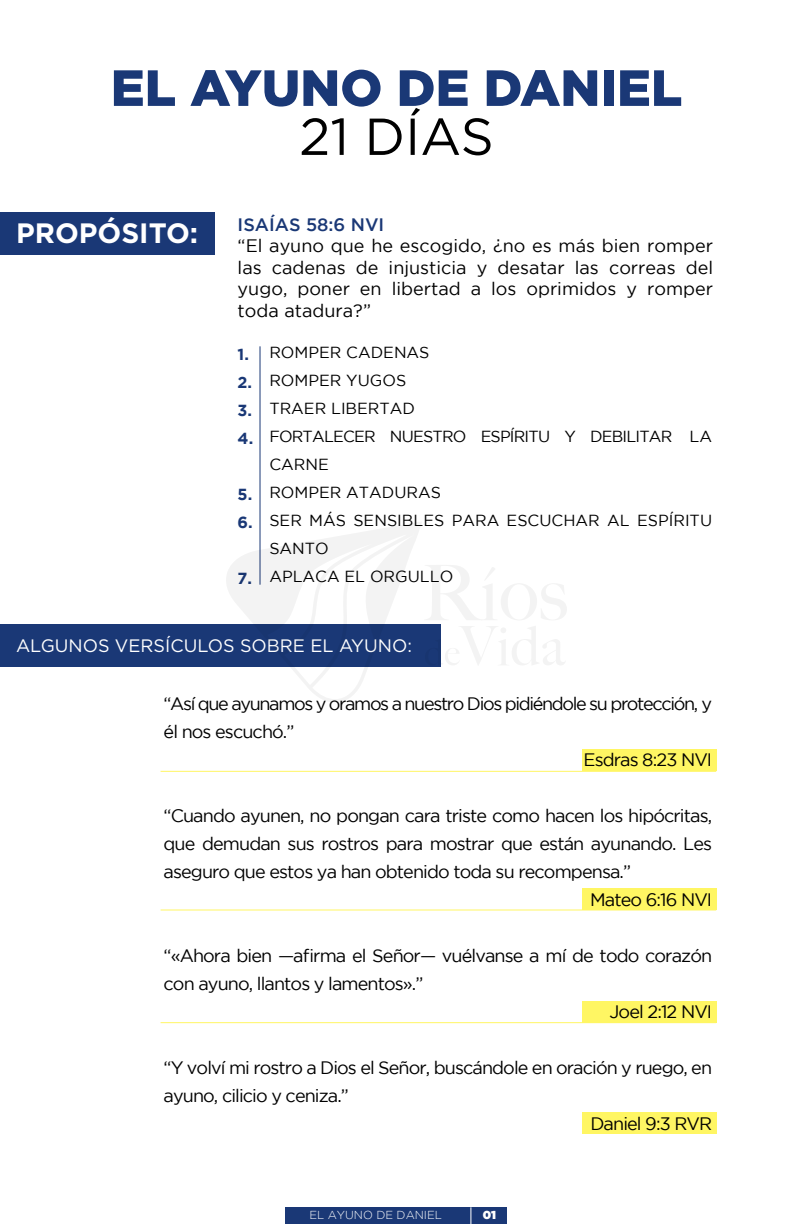
<style>
.page{position:relative;width:793px;height:1224px;background:#fff}
.page>*{position:absolute;margin:0;border:0;box-sizing:border-box;transform-origin:0 0}
.t1{font:51.8px "Gotham Pro";color:#000}
.t2{font:900 50.8px "Gotham";color:#1a3876}
.t3{font:700 28px "Gotham Pro";color:#fff}
.t4{font:18px/21.6px "Gotham";letter-spacing:-.05em;color:#000;text-align:justify}
.t5{font:18px "Gotham";letter-spacing:-.075em;color:#000}
.t6{font:18px "Gotham Pro";color:#fff}
.t7{font:500 18px "Gotham";color:#1a3876}
.t8{font:16px/28px "Gotham";color:#000}
.t9{font:700 16px/28px "Gotham";color:#1a3876}
.t10{font:300 11.6px "Gotham";color:#fff}
.t11{font:11.6px "Gotham Ultra";color:#fff}
</style>
<div class="page">
<div style="left:581px;top:749px;width:134px;height:22px;background:#fff663"></div>
<div style="left:581px;top:888px;width:134px;height:22px;background:#fff663"></div>
<div style="left:581px;top:1001px;width:134px;height:22px;background:#fff663"></div>
<div style="left:581px;top:1112px;width:134px;height:22px;background:#fff663"></div>
<div style="left:0;top:212px;width:214px;height:42px;background:#1a3876"></div>
<div style="left:0;top:625px;width:440px;height:42px;background:#1a3876"></div>
<hr style="left:160px;top:771px;width:555px;height:1px;background:#fff663">
<hr style="left:160px;top:910px;width:555px;height:1px;background:#fff663">
<hr style="left:160px;top:1022px;width:555px;height:1px;background:#fff663">
<hr style="left:259px;top:346px;width:1px;height:239px;background:#1a3876">
<div style="left:285px;top:1207px;width:222px;height:17px;background:#1a3876"></div>
<svg style="left:470px;top:1207px;width:1px;height:17px"></svg>
<svg style="left:226px;top:521px;width:340px;height:181px"></svg>
<h2 class="t2" style="left:111px;top:59px;width:572px">EL AYUNO DE DANIEL</h2>
<h1 class="t1" style="left:299px;top:108px;width:196px">21 DÍAS</h1>
<h3 class="t3" style="left:16px;top:217px;width:183px">PROPÓSITO:</h3>
<p class="t7" style="left:237px;top:214px;width:148px">ISAÍAS 58:6 NVI</p>
<p class="t4" style="left:237px;top:235px;width:476px">“El ayuno que he escogido, ¿no es más bien romper las cadenas de injusticia y desatar las correas del yugo, poner en libertad a los oprimidos y romper toda atadura?”</p>
<p class="t8" style="left:269px;top:338px;width:444px">ROMPER CADENAS<br>ROMPER YUGOS<br>TRAER LIBERTAD<br>FORTALECER NUESTRO ESPÍRITU Y DEBILITAR LA<br>CARNE<br>ROMPER ATADURAS<br>SER MÁS SENSIBLES PARA ESCUCHAR AL ESPÍRITU<br>SANTO<br>APLACA EL ORGULLO</p>
<p class="t9" style="left:237px;top:340px;width:17px">1.<br>2.<br>3.<br>4.</p>
<p class="t9" style="left:237px;top:480px;width:17px">5.<br>6.</p>
<p class="t9" style="left:237px;top:564px;width:16px">7.</p>
<p class="t6" style="left:16px;top:636px;width:397px">ALGUNOS VERSÍCULOS SOBRE EL AYUNO:</p>
<p class="t5" style="left:163px;top:693px;width:549px">“Así que ayunamos y oramos a nuestro Dios pidiéndole su protección, y</p>
<p class="t4" style="left:163px;top:720px;width:132px">él nos escuchó.”</p>
<p class="t4" style="left:583px;top:748px;width:130px">Esdras 8:23 NVI</p>
<p class="t4" style="left:163px;top:804px;width:549px">“Cuando ayunen, no pongan cara triste como hacen los hipócritas,</p>
<p class="t4" style="left:163px;top:832px;width:550px">que demudan sus rostros para mostrar que están ayunando. Les</p>
<p class="t4" style="left:163px;top:860px;width:469px">aseguro que estos ya han obtenido toda su recompensa.”</p>
<p class="t4" style="left:589px;top:888px;width:123px">Mateo 6:16 NVI</p>
<p class="t4" style="left:163px;top:944px;width:550px">“«Ahora bien —afirma el Señor— vuélvanse a mí de todo corazón</p>
<p class="t4" style="left:163px;top:972px;width:261px">con ayuno, llantos y lamentos».”</p>
<p class="t4" style="left:609px;top:1000px;width:104px">Joel 2:12 NVI</p>
<p class="t4" style="left:163px;top:1056px;width:550px">“Y volví mi rostro a Dios el Señor, buscándole en oración y ruego, en</p>
<p class="t4" style="left:163px;top:1084px;width:187px">ayuno, cilicio y ceniza.”</p>
<p class="t4" style="left:590px;top:1112px;width:123px">Daniel 9:3 RVR</p>
<p class="t10" style="left:309px;top:1209px;width:134px">EL AYUNO DE DANIEL</p>
<p class="t11" style="left:482px;top:1208px;width:15px">01</p>
</div>
